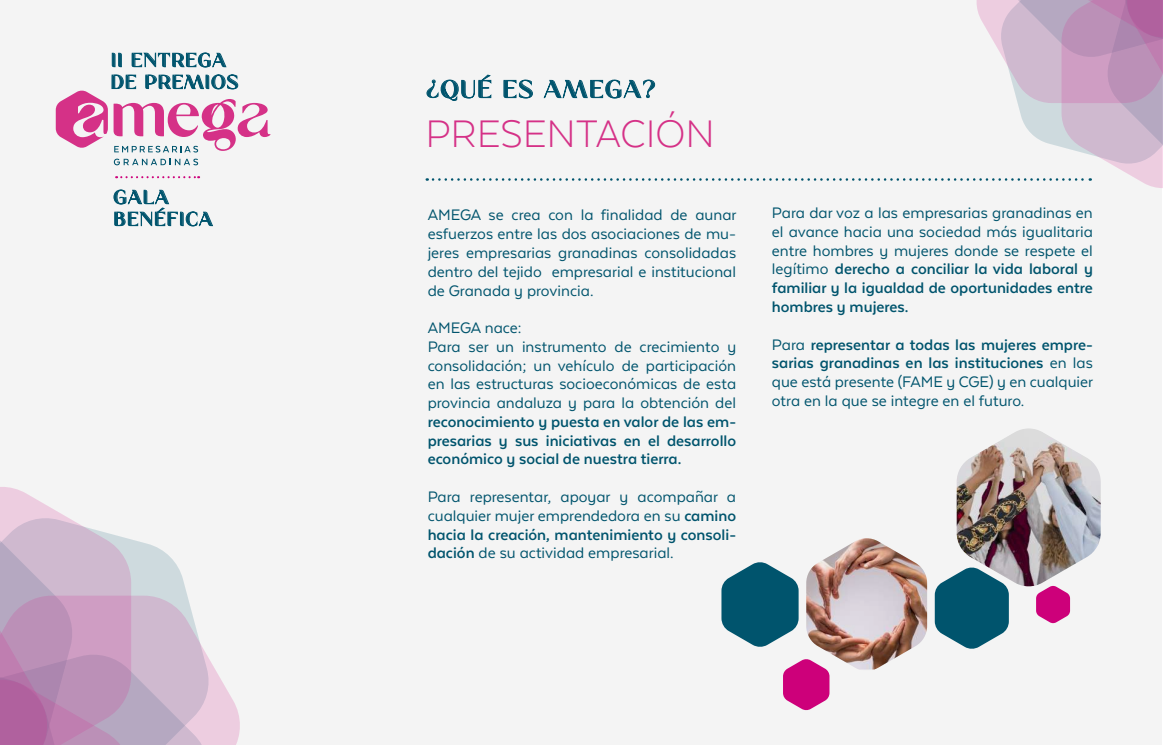
<style>
.page{position:relative;width:1163px;height:745px;background:#fff}
.page>*{position:absolute;margin:0;border:0;box-sizing:border-box;transform-origin:0 0}
.t1{font:300 44.12px "Texta Alt";color:#d53187}
.t2{font:31.12px "Monea Alegante";letter-spacing:.05em;color:#00546d}
.t3{font:24.38px/21.9px "Monea Alegante";letter-spacing:.05em;color:#00546d}
.t4{font:17.5px/18.8px "Texta Alt";color:#00546d;text-align:justify}
.t5{font:700 17.5px/18.8px "Texta Alt";color:#00546d;text-align:justify}
.s1{font-weight:700}
</style>
<div class="page">
<div style="left:0;top:0;width:1161px;height:744px;background:#f4f4f4"></div>
<svg style="left:721px;top:562px;width:155px;height:148px"></svg>
<img style="left:806px;top:538px;width:121px;height:131px">
<svg style="left:935px;top:574px;width:136px;height:75px"></svg>
<img style="left:956px;top:428px;width:144px;height:158px">
<svg style="left:209px;top:659px;width:31px;height:85px;fill:#edcde0"></svg>
<svg style="left:0;top:487px;width:209px;height:257px"></svg>
<svg style="left:426px;top:0;width:737px;height:188px"></svg>
<svg style="left:114px;top:189px;width:99px;height:37px"></svg>
<svg style="left:112px;top:53px;width:10px;height:14px"></svg>
<svg style="left:132px;top:53px;width:94px;height:14px"></svg>
<svg style="left:56px;top:74px;width:214px;height:78px"></svg>
<svg style="left:114px;top:158px;width:84px;height:7px"></svg>
<svg style="left:116px;top:176px;width:83px;height:2px"></svg>
<h3 class="t3" style="left:111px;top:50px;width:129px">II ENTREGA<br>DE PREMIOS</h3>
<h3 class="t3" style="left:114px;top:187px;width:101px">GALA<br>BENÉFICA</h3>
<h2 class="t2" style="left:426px;top:75px;width:231px">¿QUÉ ES AMEGA?</h2>
<h1 class="t1" style="left:425px;top:111px;width:291px">PRESENTACIÓN</h1>
<p class="t4" style="left:428px;top:205px;width:310px">AMEGA se crea con la finalidad de aunar esfuerzos entre las dos asociaciones de mu&shy;jeres empresarias granadinas consolidadas dentro del tejido empresarial e institucional de Granada y provincia.</p>
<p class="t4" style="left:428px;top:318px;width:310px;text-align:left">AMEGA nace:<br>Para ser un instrumento de crecimiento y consolidación; un vehículo de participación en las estructuras socioeconómicas de esta provincia andaluza y para la obtención del</p>
<p class="t5" style="left:428px;top:412px;width:310px">reconocimiento y puesta en valor de las em&shy;presarias y sus iniciativas en el desarrollo económico y social de nuestra tierra.</p>
<p class="t4" style="left:428px;top:487px;width:310px">Para representar, apoyar y acompañar a cualquier mujer emprendedora en su <span class="s1">camino hacia la creación, mantenimiento y consoli&shy;dación</span> de su actividad empresarial.</p>
<p class="t4" style="left:772px;top:203px;width:322px">Para dar voz a las empresarias granadinas en el avance hacia una sociedad más igualitaria entre hombres y mujeres donde se respete el legítimo <span class="s1">derecho a conciliar la vida laboral y familiar y la igualdad de oportunidades entre hombres y mujeres.</span></p>
<p class="t4" style="left:772px;top:334px;width:323px">Para <span class="s1">representar a todas las mujeres empre&shy;sarias granadinas en las instituciones</span> en las que está presente (FAME y CGE) y en cualquier otra en la que se integre en el futuro.</p>
</div>
